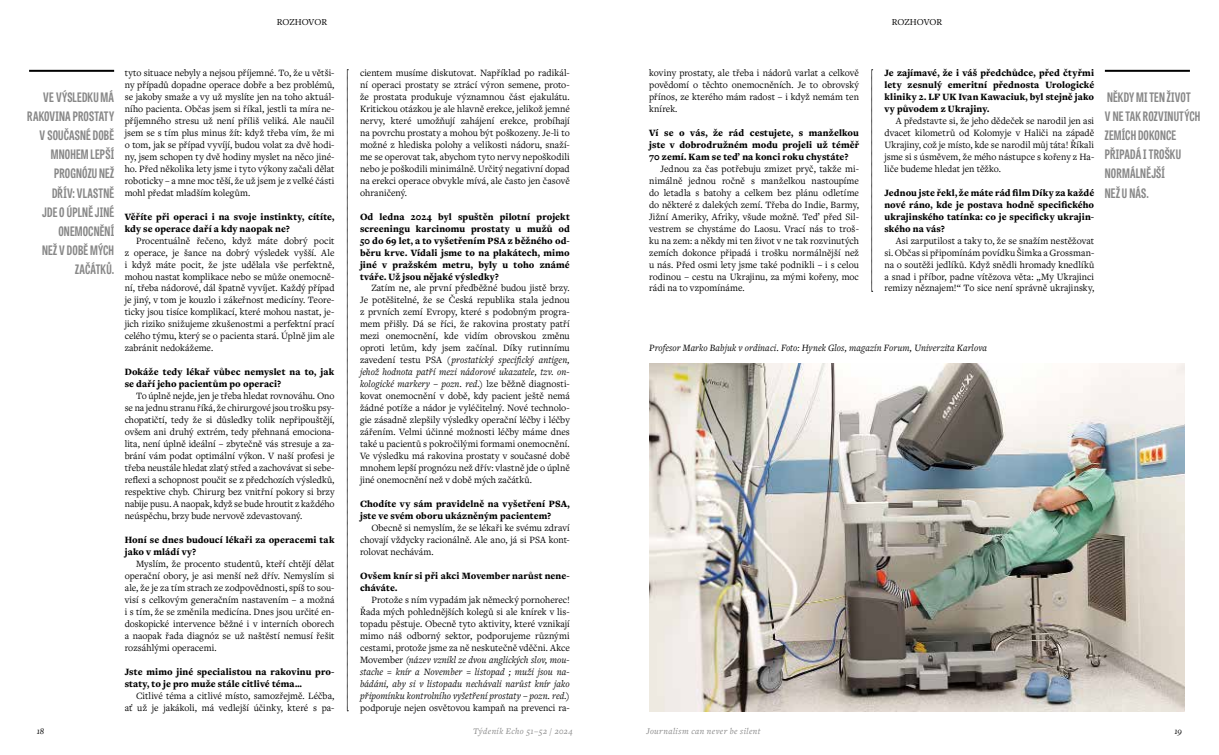
<style>
.page{position:relative;width:1219px;height:755px;background:#fff}
.page>*{position:absolute;margin:0;border:0;box-sizing:border-box;transform-origin:0 0}
.t1{font:700 13px/19px "Tablet Gothic Compressed";letter-spacing:.01em;color:#878787}
.t2{font:10px/12px "Freight Text Pro";color:#000;text-align:justify}
.t3{font:900 10px/12px "Freight Text Pro";letter-spacing:.01em;color:#000}
.t4{font:italic 10px "Freight Text Pro";letter-spacing:.005em;color:#000}
.t5{font:9.5px "Freight Text Pro";color:#000}
.t6{font:italic 9px "Freight Text Pro";letter-spacing:.045em;color:#878787}
.t7{font:italic 9px "Freight Text Pro";color:#000}
.s1{font-style:italic}
</style>
<div class="page">
<svg style="left:347px;top:69px;width:1px;height:642px"></svg>
<svg style="left:871px;top:69px;width:2px;height:223px"></svg>
<hr style="left:1105px;top:70px;width:85px;height:2px;background:#000">
<hr style="left:29px;top:70px;width:85px;height:2px;background:#000">
<img style="left:649px;top:363px;width:536px;height:347px">
<p class="t5" style="left:277px;top:16px;width:52px">ROZHOVOR</p>
<p class="t5" style="left:892px;top:16px;width:52px">ROZHOVOR</p>
<h1 class="t1" style="left:27px;top:87px;width:88px;text-align:right">VE VÝSLEDKU MÁ<br>RAKOVINA PROSTATY<br>V SOUČASNÉ DOBĚ<br>MNOHEM LEPŠÍ<br>PROGNÓZU NEŽ<br>DŘÍV: VLASTNĚ<br>JDE O ÚPLNĚ JINÉ<br>ONEMOCNĚNÍ<br>NEŽ V DOBĚ MÝCH<br>ZAČÁTKŮ.</h1>
<p class="t2" style="left:125px;top:66px;width:211px">tyto situace nebyly a nejsou příjemné. To, že u větši&shy;ny případů dopadne operace dobře a bez problémů, se jakoby smaže a vy už myslíte jen na toho aktuál&shy;ního pacienta. Občas jsem si říkal, jestli ta míra ne&shy;příjemného stresu už není příliš veliká. Ale naučil jsem se s tím plus minus žít: když třeba vím, že mi o tom, jak se případ vyvíjí, budou volat za dvě hodi&shy;ny, jsem schopen ty dvě hodiny myslet na něco jiné&shy;ho. Před několika lety jsme i tyto výkony začali dělat roboticky – a mne moc těší, že už jsem je z velké části mohl předat mladším kolegům.</p>
<p class="t3" style="left:125px;top:210px;width:211px">Věříte při operaci i na svoje instinkty, cítíte, kdy se operace daří a kdy naopak ne?</p>
<p class="t2" style="left:125px;top:234px;width:211px;text-indent:11px">Procentuálně řečeno, když máte dobrý pocit z operace, je šance na dobrý výsledek vyšší. Ale i když máte pocit, že jste udělala vše perfektně, mohou nastat komplikace nebo se může onemocně&shy;ní, třeba nádorové, dál špatně vyvíjet. Každý případ je jiný, v tom je kouzlo i zákeřnost medicíny. Teore&shy;ticky jsou tisíce komplikací, které mohou nastat, je&shy;jich riziko snižujeme zkušenostmi a perfektní prací celého týmu, který se o pacienta stará. Úplně jim ale zabránit nedokážeme.</p>
<p class="t3" style="left:125px;top:365px;width:211px">Dokáže tedy lékař vůbec nemyslet na to, jak se daří jeho pacientům po operaci?</p>
<p class="t2" style="left:125px;top:389px;width:211px;text-indent:11px">To úplně nejde, jen je třeba hledat rovnováhu. Ono se na jednu stranu říká, že chirurgové jsou trošku psy&shy;chopatičtí, tedy že si důsledky tolik nepřipouštějí, ovšem ani druhý extrém, tedy přehnaná emociona&shy;lita, není úplně ideální – zbytečně vás stresuje a za&shy;brání vám podat optimální výkon. V naší profesi je třeba neustále hledat zlatý střed a zachovávat si sebe&shy;reflexi a schopnost poučit se z předchozích výsledků, respektive chyb. Chirurg bez vnitřní pokory si brzy nabije pusu. A naopak, když se bude hroutit z každého neúspěchu, brzy bude nervově zdevastovaný.</p>
<p class="t3" style="left:125px;top:533px;width:211px">Honí se dnes budoucí lékaři za operacemi tak jako v mládí vy?</p>
<p class="t2" style="left:125px;top:557px;width:211px;text-indent:11px">Myslím, že procento studentů, kteří chtějí dělat operační obory, je asi menší než dřív. Nemyslím si ale, že je za tím strach ze zodpovědnosti, spíš to sou&shy;visí s celkovým generačním nastavením – a možná i s tím, že se změnila medicína. Dnes jsou určité en&shy;doskopické intervence běžné i v interních oborech a naopak řada diagnóz se už naštěstí nemusí řešit rozsáhlými operacemi.</p>
<p class="t3" style="left:125px;top:665px;width:211px">Jste mimo jiné specialistou na rakovinu pro&shy;staty, to je pro muže stále citlivé téma…</p>
<p class="t2" style="left:125px;top:689px;width:211px;text-align:right">Citlivé téma a citlivé místo, samozřejmě. Léčba,<br>ať už je jakákoli, má vedlejší účinky, které s pa-</p>
<p class="t2" style="left:360px;top:66px;width:211px">cientem musíme diskutovat. Například po radikál&shy;ní operaci prostaty se ztrácí výron semene, proto&shy;že prostata produkuje významnou část ejakulátu.<br>Kritickou otázkou je ale hlavně erekce, jelikož jemné nervy, které umožňují zahájení erekce, probíhají na povrchu prostaty a mohou být poškozeny. Je-li to možné z hlediska polohy a velikosti nádoru, snaží&shy;me se operovat tak, abychom tyto nervy nepoškodili nebo je poškodili minimálně. Určitý negativní dopad na erekci operace obvykle mívá, ale často jen časově ohraničený.</p>
<p class="t3" style="left:360px;top:210px;width:211px;text-align:justify">Od ledna 2024 byl spuštěn pilotní projekt screeningu karcinomu prostaty u mužů od 50 do 69 let, a to vyšetřením PSA z běžného od&shy;běru krve. Vídali jsme to na plakátech, mimo jiné v pražském metru, byly u toho známé tváře. Už jsou nějaké výsledky?</p>
<p class="t2" style="left:360px;top:282px;width:211px;text-indent:11px">Zatím ne, ale první předběžné budou jistě brzy.<br>Je potěšitelné, že se Česká republika stala jednou z prvních zemí Evropy, které s podobným progra&shy;mem přišly. Dá se říci, že rakovina prostaty patří mezi onemocnění, kde vidím obrovskou změnu oproti letům, kdy jsem začínal. Díky rutinnímu zavedení testu PSA <span class="s1">(prostatický specifický antigen, jehož hodnota patří mezi nádorové ukazatele, tzv. on&shy;kologické markery – pozn. red.)</span> lze běžně diagnosti&shy;kovat onemocnění v době, kdy pacient ještě nemá žádné potíže a nádor je vyléčitelný. Nové technolo&shy;gie zásadně zlepšily výsledky operační léčby i léčby zářením. Velmi účinné možnosti léčby máme dnes také u pacientů s pokročilými formami onemocnění.<br>Ve výsledku má rakovina prostaty v současné době mnohem lepší prognózu než dřív: vlastně jde o úplně jiné onemocnění než v době mých začátků.</p>
<p class="t3" style="left:360px;top:497px;width:211px">Chodíte vy sám pravidelně na vyšetření PSA, jste ve svém oboru ukázněným pacientem?</p>
<p class="t2" style="left:360px;top:521px;width:211px;text-indent:11px">Obecně si nemyslím, že se lékaři ke svému zdraví chovají vždycky racionálně. Ale ano, já si PSA kont&shy;rolovat nechávám.</p>
<p class="t3" style="left:360px;top:569px;width:211px">Ovšem knír si při akci Movember narůst nene&shy;cháváte.</p>
<p class="t2" style="left:360px;top:593px;width:211px;text-indent:11px">Protože s ním vypadám jak německý pornoherec!<br>Řada mých pohlednějších kolegů si ale knírek v lis&shy;topadu pěstuje. Obecně tyto aktivity, které vznikají mimo náš odborný sektor, podporujeme různými cestami, protože jsme za ně neskutečně vděčni. Akce Movember <span class="s1">(název vznikl ze dvou anglických slov, mou&shy;stache = knír a November = listopad ; muži jsou na&shy;bádáni, aby si v listopadu nechávali narůst knír jako připomínku kontrolního vyšetření prostaty – pozn. red.)</span></p>
<p class="t2" style="left:360px;top:701px;width:211px">podporuje nejen osvětovou kampaň na prevenci ra-</p>
<p class="t2" style="left:649px;top:66px;width:211px">koviny prostaty, ale třeba i nádorů varlat a celkově povědomí o těchto onemocněních. Je to obrovský přínos, ze kterého mám radost – i když nemám ten knírek.</p>
<p class="t3" style="left:649px;top:126px;width:211px;text-align:justify">Ví se o vás, že rád cestujete, s manželkou jste v dobrodružném modu projeli už téměř 70 zemí. Kam se teď na konci roku chystáte?</p>
<p class="t2" style="left:649px;top:162px;width:211px;text-indent:11px">Jednou za čas potřebuju zmizet pryč, takže mi&shy;nimálně jednou ročně s manželkou nastoupíme do letadla s batohy a celkem bez plánu odletíme do některé z dalekých zemí. Třeba do Indie, Barmy, Jižní Ameriky, Afriky, všude možně. Teď před Sil&shy;vestrem se chystáme do Laosu. Vrací nás to troš&shy;ku na zem: a někdy mi ten život v ne tak rozvinutých zemích dokonce připadá i trošku normálnější než u nás. Před osmi lety jsme také podnikli – i s celou rodinou – cestu na Ukrajinu, za mými kořeny, moc rádi na to vzpomínáme.</p>
<p class="t3" style="left:884px;top:66px;width:211px;text-align:justify">Je zajímavé, že i váš předchůdce, před čtyřmi lety zesnulý emeritní přednosta Urologické kliniky 2. LF UK Ivan Kawaciuk, byl stejně jako vy původem z Ukrajiny.</p>
<p class="t2" style="left:884px;top:114px;width:211px;text-indent:11px">A představte si, že jeho dědeček se narodil jen asi dvacet kilometrů od Kolomyje v Haliči na západě Ukrajiny, což je místo, kde se narodil můj táta! Říkali jsme si s úsměvem, že mého nástupce s kořeny z Ha&shy;liče budeme hledat jen těžko.</p>
<p class="t3" style="left:884px;top:186px;width:211px;text-align:justify">Jednou jste řekl, že máte rád film Díky za každé nové ráno, kde je postava hodně specifického ukrajinského tatínka: co je specificky ukrajin&shy;ského na vás?</p>
<p class="t2" style="left:884px;top:234px;width:211px;text-indent:11px">Asi zarputilost a taky to, že se snažím nestěžovat si. Občas si připomínám povídku Šimka a Grossman&shy;na o soutěži jedlíků. Když snědli hromady knedlíků a snad i příbor, padne vítězova věta: „My Ukrajinci remizy něznajem!“ To sice není správně ukrajinsky,</p>
<h1 class="t1" style="left:1105px;top:87px;width:97px">NĚKDY MI TEN ŽIVOT<br>V NE TAK ROZVINUTÝCH<br>ZEMÍCH DOKONCE<br>PŘIPADÁ I TROŠKU<br>NORMÁLNĚJŠÍ<br>NEŽ U NÁS.</h1>
<p class="t4" style="left:649px;top:341px;width:339px">Profesor Marko Babjuk v ordinaci. Foto: Hynek Glos, magazín Forum, Univerzita Karlova</p>
<p class="t7" style="left:37px;top:725px;width:9px">18</p>
<p class="t6" style="left:473px;top:725px;width:101px">Týdeník Echo 51–52 / 2024</p>
<p class="t6" style="left:646px;top:725px;width:116px">Journalism can never be silent</p>
<p class="t7" style="left:1174px;top:725px;width:9px">19</p>
</div>
